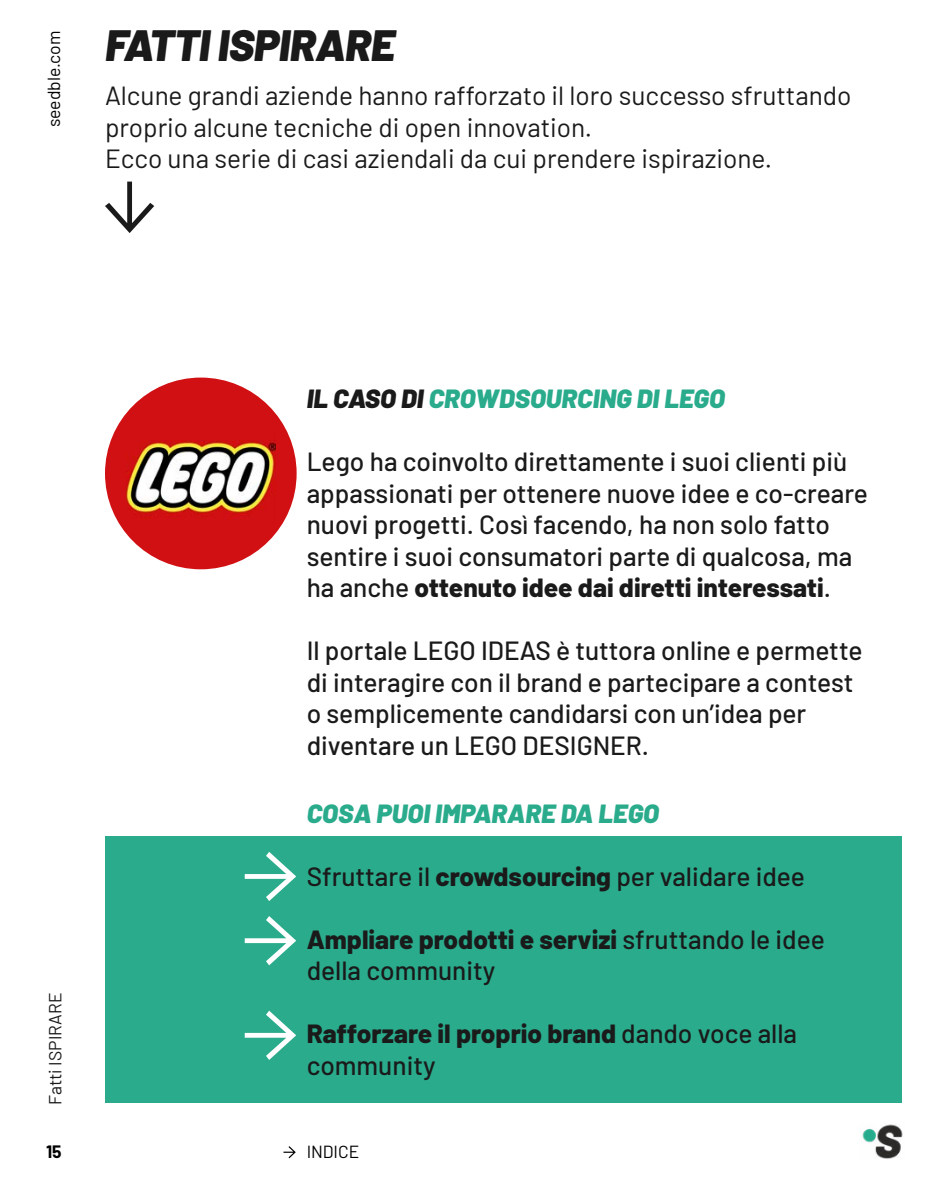
<style>
.page{position:relative;width:945px;height:1182px;background:#fff}
.page>*{position:absolute;margin:0;border:0;box-sizing:border-box;transform-origin:0 0}
.t1{font:italic 900 43.75px "Barlow";letter-spacing:-.01em;color:#1a1a1a}
.t2{font:500 26.25px/31.5px "Barlow";color:#1a1a1a}
.t3{font:26.25px/31.5px "Barlow";color:#1a1a1a}
.t4{font:italic 900 26.25px "Barlow";color:#29ab8c}
.t5{font:800 26.25px/31.5px "Barlow";color:#1a1a1a}
.t6{font:17.5px "Barlow";color:#000}
.t7{font:17.5px "Barlow";color:#1a1a1a}
.t8{font:700 17.5px "Barlow";color:#000}
.s1{color:#1a1a1a}
.s2{font-weight:800}
.s3{font-weight:500}
</style>
<div class="page">
<div style="left:105px;top:836px;width:796px;height:266px;background:#29ab8c"></div>
<div style="left:105px;top:377px;width:192px;height:192px;background:#d11013;border-radius:50%"></div>
<img style="left:127px;top:440px;width:149px;height:75px">
<svg style="left:245px;top:852px;width:51px;height:49px"></svg>
<svg style="left:245px;top:916px;width:51px;height:49px"></svg>
<svg style="left:245px;top:1010px;width:51px;height:49px"></svg>
<svg style="left:105px;top:181px;width:49px;height:52px"></svg>
<img style="left:862px;top:1124px;width:41px;height:35px">
<svg style="left:284px;top:1146px;width:12px;height:12px"></svg>
<p class="t6" style="left:41px;top:127px;width:98px;rotate:-90deg">seedble.com</p>
<h1 class="t1" style="left:105px;top:13px;width:292px">FATTI ISPIRARE</h1>
<p class="t3" style="left:105px;top:78px;width:748px">Alcune grandi aziende hanno rafforzato il loro successo sfruttando proprio alcune tecniche di open innovation.<br>Ecco una serie di casi aziendali da cui prendere ispirazione.</p>
<p class="t7" style="left:43px;top:1104px;width:113px;rotate:-90deg">Fatti ISPIRARE</p>
<p class="t4" style="left:307px;top:379px;width:420px"><span class="s1">IL CASO DI</span> CROWDSOURCING DI LEGO</p>
<p class="t2" style="left:307px;top:444px;width:563px">Lego ha coinvolto direttamente i suoi clienti più appassionati per ottenere nuove idee e co-creare nuovi progetti. Così facendo, ha non solo fatto sentire i suoi consumatori parte di qualcosa, ma ha anche <span class="s2">ottenuto idee dai diretti interessati</span>.</p>
<p class="t2" style="left:307px;top:633px;width:557px">Il portale LEGO IDEAS è tuttora online e permette di interagire con il brand e partecipare a contest o semplicemente candidarsi con un’idea per diventare un LEGO DESIGNER.</p>
<p class="t4" style="left:307px;top:793px;width:354px">COSA PUOI IMPARARE DA LEGO</p>
<p class="t2" style="left:307px;top:858px;width:500px">Sfruttare il <span class="s2">crowdsourcing</span> per validare idee</p>
<p class="t2" style="left:307px;top:921px;width:520px"><span class="s2">Ampliare prodotti e servizi</span> sfruttando le idee della community</p>
<p class="t5" style="left:307px;top:1016px;width:492px">Rafforzare il proprio brand <span class="s3">dando voce alla community</span></p>
<p class="t8" style="left:46px;top:1138px;width:17px">15</p>
<p class="t6" style="left:307px;top:1139px;width:54px">INDICE</p>
</div>
